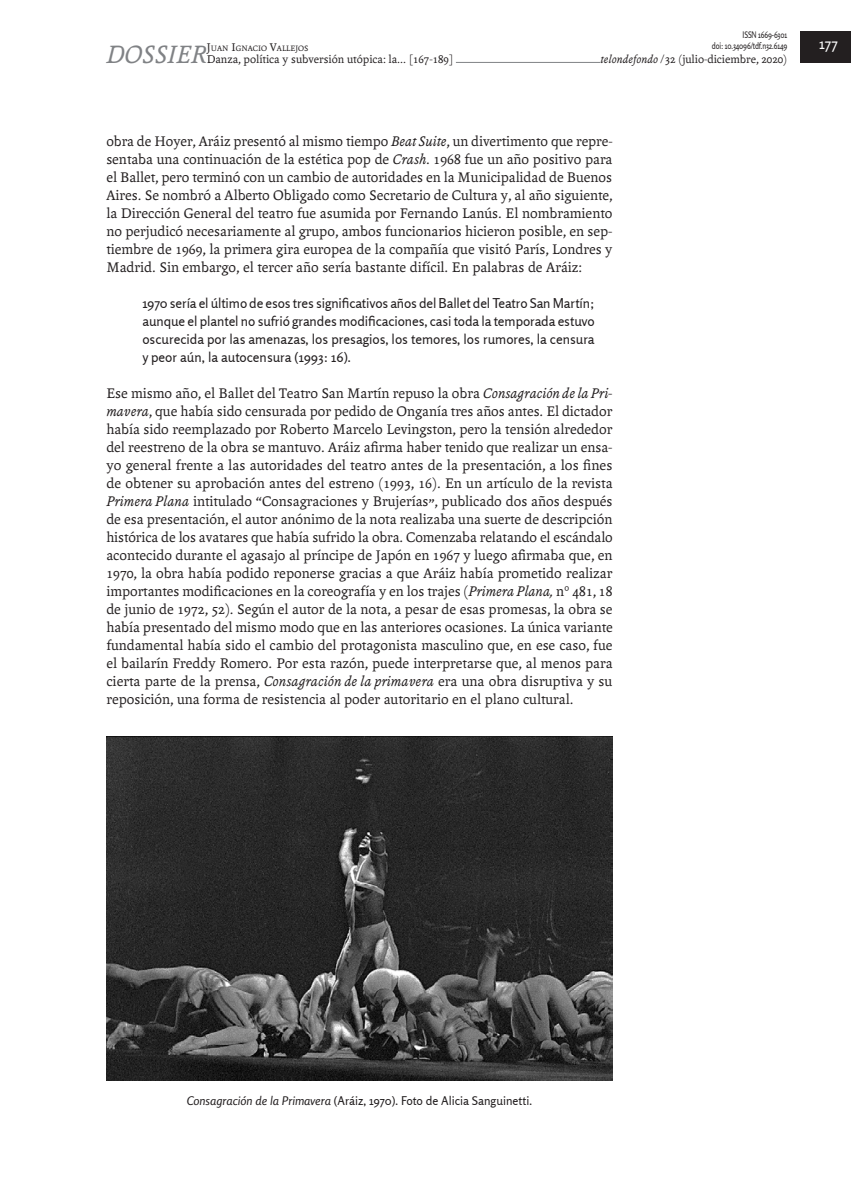
<style>
.page{position:relative;width:851px;height:1191px;background:#fff}
.page>*{position:absolute;margin:0;border:0;box-sizing:border-box;transform-origin:0 0}
.t1{font:italic 27px "Andralis ND Os F";color:#808285}
.art-texto-central{font:15px/18px "Andralis ND Os F";color:#231f20;text-align:justify}
.t2{font:15px "Rosario";color:#fff}
.art-cita{font:13.5px/18px "Rosario";color:#231f20;text-align:justify}
.t3{font:12px "Andralis ND Os F";color:#231f20}
.epigrafe-inferior{font:12px "Rosario";color:#231f20}
.t4{font:9px/10.8px "Rosario";letter-spacing:-.02em;color:#231f20;text-align:right;scale:.8 1}
.t5{font:8.4px "Andralis ND Os F";color:#231f20}
.s1{font-size:12px}
.s2{font-style:italic}
</style>
<div class="page">
<hr style="left:106px;top:62px;width:598px;height:1px;background:#808285">
<div style="left:600px;top:52px;width:187px;height:15px;background:#fff"></div>
<div style="left:800px;top:32px;width:50px;height:31px;background:#231f20"></div>
<div style="left:106px;top:43px;width:105px;height:24px;background:#fff"></div>
<div style="left:207px;top:52px;width:249px;height:15px;background:#fff"></div>
<img style="left:106px;top:736px;width:506px;height:344px">
<h1 class="t1" style="left:106px;top:40px;width:102px">DOSSIER</h1>
<p class="t5" style="left:207px;top:44px;width:103px"><span class="s1">J</span>UAN <span class="s1">I</span>GNACIO <span class="s1">V</span>ALLEJOS</p>
<p class="t3" style="left:207px;top:52px;width:248px">Danza, política y subversión utópica: la... [167-189]</p>
<p class="t4" style="left:711px;top:30px;width:96px">ISSN 1669-6301<br>doi: 10.34096/tdf.n32.6149</p>
<p class="t3" style="left:600px;top:52px;width:188px"><span class="s2">telondefondo</span> /32 (julio-diciembre, 2020)</p>
<p class="art-texto-central" style="left:106px;top:132px;width:507px">obra de Hoyer, Aráiz presentó al mismo tiempo <span class="s2">Beat Suite</span>, un divertimento que repre&shy;sentaba una continuación de la estética pop de <span class="s2">Crash</span>. 1968 fue un año positivo para el Ballet, pero terminó con un cambio de autoridades en la Municipalidad de Buenos Aires. Se nombró a Alberto Obligado como Secretario de Cultura y, al año siguiente, la Dirección General del teatro fue asumida por Fernando Lanús. El nombramiento no perjudicó necesariamente al grupo, ambos funcionarios hicieron posible, en sep&shy;tiembre de 1969, la primera gira europea de la compañía que visitó París, Londres y Madrid. Sin embargo, el tercer año sería bastante difícil. En palabras de Aráiz:</p>
<p class="art-cita" style="left:142px;top:294px;width:453px">1970 sería el último de esos tres significativos años del Ballet del Teatro San Martín; aunque el plantel no sufrió grandes modificaciones, casi toda la temporada estuvo oscurecida por las amenazas, los presagios, los temores, los rumores, la censura y peor aún, la autocensura (1993: 16).</p>
<p class="art-texto-central" style="left:106px;top:384px;width:508px">Ese mismo año, el Ballet del Teatro San Martín repuso la obra <span class="s2">Consagración de la Pri&shy;mavera</span>, que había sido censurada por pedido de Onganía tres años antes. El dictador había sido reemplazado por Roberto Marcelo Levingston, pero la tensión alrededor del reestreno de la obra se mantuvo. Aráiz afirma haber tenido que realizar un ensa&shy;yo general frente a las autoridades del teatro antes de la presentación, a los fines de obtener su aprobación antes del estreno (1993, 16). En un artículo de la revista <span class="s2">Primera Plana</span> intitulado “Consagraciones y Brujerías”, publicado dos años después de esa presentación, el autor anónimo de la nota realizaba una suerte de descripción histórica de los avatares que había sufrido la obra. Comenzaba relatando el escándalo acontecido durante el agasajo al príncipe de Japón en 1967 y luego afirmaba que, en 1970, la obra había podido reponerse gracias a que Aráiz había prometido realizar importantes modificaciones en la coreografía y en los trajes (<span class="s2">Primera Plana,</span> n° 481, 18 de junio de 1972, 52). Según el autor de la nota, a pesar de esas promesas, la obra se había presentado del mismo modo que en las anteriores ocasiones. La única variante fundamental había sido el cambio del protagonista masculino que, en ese caso, fue el bailarín Freddy Romero. Por esta razón, puede interpretarse que, al menos para cierta parte de la prensa, <span class="s2">Consagración de la primavera</span> era una obra disruptiva y su reposición, una forma de resistencia al poder autoritario en el plano cultural.</p>
<p class="t2" style="left:819px;top:35px;width:20px">177</p>
<p class="epigrafe-inferior" style="left:187px;top:1094px;width:347px"><span class="s2">Consagración de la Primavera</span> (Aráiz, 1970). Foto de Alicia Sanguinetti.</p>
</div>
